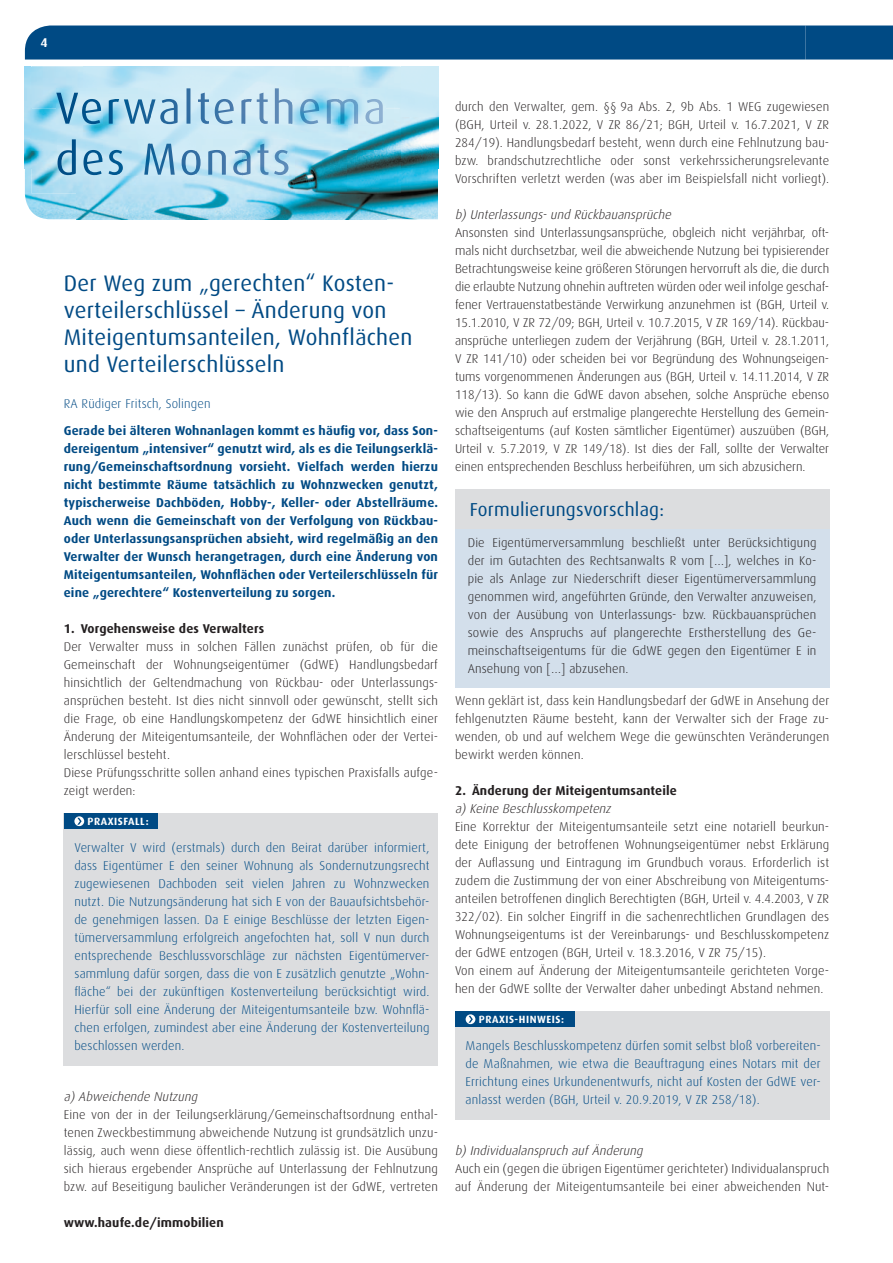
<style>
.page{position:relative;width:893px;height:1263px;background:#fff}
.page>*{position:absolute;margin:0;border:0;box-sizing:border-box;transform-origin:0 0}
.t1{font:22.5px/27px "Dax";letter-spacing:.01em;color:#004a84}
.t2{font:18.75px "Dax";letter-spacing:.01em;color:#004a84}
.t3{font:300 12.75px/18px "Dax";letter-spacing:.01em;color:#231f20;text-align:justify}
.t4{font:300 12.75px/18px "Dax";letter-spacing:.01em;color:#004a84;text-align:justify}
.t5{font:700 12.75px/18px "Dax";letter-spacing:.01em;color:#004a84;text-align:justify}
.t6{font:italic 300 12.75px "Dax";color:#231f20}
.t7{font:700 12.75px "Dax";letter-spacing:.01em;color:#231f20}
.t8{font:700 12.75px "Dax";color:#fff}
.t9{font:700 10.5px "Dax";letter-spacing:.05em;color:#fff}
</style>
<div class="page">
<div style="left:25px;top:26px;width:868px;height:34px;background:#004a84"></div>
<img style="left:25px;top:66px;width:6px;height:102px">
<img style="left:401px;top:66px;width:37px;height:102px">
<img style="left:25px;top:168px;width:51px;height:51px">
<img style="left:76px;top:193px;width:310px;height:26px">
<img style="left:386px;top:168px;width:52px;height:51px">
<img style="left:31px;top:66px;width:53px;height:127px">
<img style="left:348px;top:66px;width:53px;height:85px">
<img style="left:84px;top:124px;width:158px;height:15px">
<img style="left:242px;top:124px;width:106px;height:27px">
<img style="left:84px;top:175px;width:158px;height:18px">
<img style="left:242px;top:151px;width:159px;height:42px">
<img style="left:56px;top:88px;width:330px;height:36px">
<img style="left:58px;top:139px;width:230px;height:36px">
<div style="left:455px;top:489px;width:374px;height:40px;background:#dcdddf"></div>
<div style="left:455px;top:529px;width:374px;height:159px;background:#d3dfeb"></div>
<div style="left:64px;top:813px;width:374px;height:252px;background:#dcdddf"></div>
<div style="left:64px;top:813px;width:93px;height:16px;background:#004a84"></div>
<svg style="left:74px;top:816px;width:10px;height:10px"></svg>
<svg style="left:77px;top:818px;width:5px;height:7px"></svg>
<div style="left:455px;top:1011px;width:374px;height:108px;background:#dcdddf"></div>
<div style="left:455px;top:1011px;width:119px;height:16px;background:#004a84"></div>
<svg style="left:466px;top:1014px;width:9px;height:10px"></svg>
<svg style="left:469px;top:1016px;width:4px;height:7px"></svg>
<p class="t8" style="left:40px;top:35px;width:9px">4</p>
<h1 class="t1" style="left:64px;top:270px;width:350px">Der Weg zum „gerechten“ Kosten&shy;verteilerschlüssel – Änderung von<br>Miteigentumsanteilen, Wohnflächen und Verteilerschlüsseln</h1>
<p class="t4" style="left:64px;top:395px;width:148px">RA Rüdiger Fritsch, Solingen</p>
<p class="t5" style="left:64px;top:422px;width:376px">Gerade bei älteren Wohnanlagen kommt es häufig vor, dass Son&shy;dereigentum „intensiver“ genutzt wird, als es die Teilungserklä&shy;rung/Gemeinschaftsordnung vorsieht. Vielfach werden hierzu nicht bestimmte Räume tatsächlich zu Wohnzwecken genutzt, typischerweise Dachböden, Hobby-, Keller- oder Abstellräume.<br>Auch wenn die Gemeinschaft von der Verfolgung von Rückbau&shy;oder Unterlassungsansprüchen absieht, wird regelmäßig an den Verwalter der Wunsch herangetragen, durch eine Änderung von Miteigentumsanteilen, Wohnflächen oder Verteilerschlüsseln für eine „gerechtere“ Kostenverteilung zu sorgen.</p>
<p class="t7" style="left:64px;top:622px;width:202px">1. Vorgehensweise des Verwalters</p>
<p class="t3" style="left:64px;top:638px;width:376px;text-align:left">Der Verwalter muss in solchen Fäll en zunächst prüfen, ob für die Gemeinschaft der Wohnungseigentümer (GdWE) Handlungsbedarf hinsichtlich der Geltendmachung von Rückbau- oder Unterlassungs&shy;ansprüchen besteht. Ist dies nicht sinnvoll oder gewünscht, stellt sich die Frage, ob eine Handlungskompetenz der GdWE hinsichtlich einer Änderung der Miteigentumsanteile, der Wohnflächen oder der Vertei&shy;lerschlüssel besteht.<br>Diese Prüfungsschritte sollen anhand eines typischen Praxisfalls aufge&shy;zeigt werden:</p>
<p class="t9" style="left:88px;top:815px;width:63px">PRAXISFALL:</p>
<p class="t4" style="left:74px;top:838px;width:357px">Verwalter V wird (erstmals) durch den Beirat darüber informiert, dass Eigentümer E den seiner Wohnung als Sondernutzungsrecht zugewiesenen Dachboden seit vielen Jahren zu Wohnzwecken nutzt. Die Nutzungsänderung hat sich E von der Bauaufsichtsbehör&shy;de genehmigen lassen. Da E einige Beschlüsse der letzten Eigen&shy;tümerversammlung erfolgreich angefochten hat, soll V nun durch entsprechende Beschlussvorschläge zur nächsten Eigentümerver&shy;sammlung dafür sorgen, dass die von E zusätzlich genutzte „Wohn&shy;fläche“ bei der zukünftigen Kostenverteilung berücksichtigt wird.<br>Hierfür soll eine Änderung der Miteigentumsanteile bzw. Wohnflä&shy;chen erfolgen, zumindest aber eine Änderung der Kostenverteilung beschlossen werden.</p>
<p class="t6" style="left:64px;top:1090px;width:138px">a)Abweichende Nutzung</p>
<p class="t3" style="left:64px;top:1106px;width:376px">Eine von der in der Teilungserklärung/Gemeinschaftsordnung enthal&shy;tenen Zweckbestimmung abweichende Nutzung ist grundsätzlich unzu&shy;lässig, auch wenn diese öffentlich-rechtlich zulässig ist. Die Ausübung sich hieraus ergebender Ansprüche auf Unterlassung der Fehlnutzung bzw. auf Beseitigung baulicher Veränderungen ist der GdWE, vertreten</p>
<p class="t7" style="left:64px;top:1216px;width:162px">www.haufe.de/immobilien</p>
<p class="t3" style="left:455px;top:98px;width:376px">durch den Verwalter, gem. §§ 9a Abs. 2, 9b Abs. 1 WEG zugewiesen (BGH, Urteil v. 28.1.2022, V ZR 86/21; BGH, Urteil v. 16.7.2021, V ZR 284/19). Handlungsbedarf besteht, wenn durch eine Fehlnutzung bau&shy;bzw. brandschutzrechtliche oder sonst verkehrssicherungsrelevante Vorschriften verletzt werden (was aber im Beispielsfall nicht vorliegt).</p>
<p class="t6" style="left:455px;top:208px;width:221px">b)Unterlassungs-und Rückbauansprüche</p>
<p class="t3" style="left:455px;top:224px;width:376px">Ansonsten sind Unterlassungsansprüche, obgleich nicht verjährbar, oft&shy;mals nicht durchsetzbar, weil die abweichende Nutzung bei typisierender Betrachtungsweise keine größeren Störungen hervorruft als die, die durch die erlaubte Nutzung ohnehin auftreten würden oder weil infolge geschaf&shy;fener Vertrauenstatbestände Verwirkung anzunehmen ist (BGH, Urteil v.<br>15.1.2010, V ZR 72/09; BGH, Urteil v. 10.7.2015, V ZR 169/14). Rückbau&shy;ansprüche unterliegen zudem der Verjährung (BGH, Urteil v. 28.1.2011, V ZR 141/10) oder scheiden bei vor Begründung des Wohnungseigen&shy;tums vorgenommenen Änderungen aus (BGH, Urteil v. 14.11.2014, V ZR 118/13). So kann die GdWE davon absehen, solche Ansprüche ebenso wie den Anspruch auf erstmalige plangerechte Herstellung des Gemein&shy;schaftseigentums (auf Kosten sämtlicher Eigentümer) auszuüben (BGH, Urteil v. 5.7.2019, V ZR 149/18). Ist dies der Fall, sollte der Verwalter einen entsprechenden Beschluss herbeiführen, um sich abzusichern.</p>
<h2 class="t2" style="left:470px;top:499px;width:196px">Formulierungsvorschlag:</h2>
<p class="t3" style="left:468px;top:534px;width:350px">Die Eigentümerversammlung beschließt unter Berücksichtigung der im Gutachten des Rechtsanwalts R vom […], welches in Ko&shy;pie als Anlage zur Niederschrift dieser Eigentümerversammlung genommen wird, angeführten Gründe, den Verwalter anzuweisen, von der Ausübung von Unterlassungs- bzw. Rückbauansprüchen sowie des Anspruchs auf plangerechte Erstherstellung des Ge&shy;meinschaftseigentums für die GdWE gegen den Eigentümer E in Ansehung von […] abzusehen.</p>
<p class="t3" style="left:455px;top:692px;width:376px">Wenn geklärt ist, dass kein Handlungsbedarf der GdWE in Ansehung der fehlgenutzten Räume besteht, kann der Verwalter sich der Frage zu&shy;wenden, ob und auf welchem Wege die gewünschten Veränderungen bewirkt werden können.</p>
<p class="t7" style="left:455px;top:784px;width:223px">2. Änderung der Miteigentumsanteile</p>
<p class="t6" style="left:455px;top:802px;width:160px">a)Keine Beschlusskompetenz</p>
<p class="t3" style="left:455px;top:818px;width:376px;text-align:left">Eine Korrektur der Miteigentumsanteile setzt eine notariell beurkun&shy;dete Einigung der betroffenen Wohnungseigentümer nebst Erklärung der Auflassung und Eintragung im Grundbuch voraus. Erforderlich ist zudem die Zustimmung der von einer Abschreibung von Miteigentums&shy;anteilen betroffenen dinglich Berechtigten (BGH, Urteil v. 4.4.2003, V ZR 322/02). Ein solcher Eingriff in die sachenrechtlichen Grundlagen des Wohnungseigentums ist der Vereinbarungs- und Beschlusskompetenz der GdWE entzogen (BGH, Urteil v. 18.3.2016, V ZR 75/15).<br>Von einem auf Änderung der Miteigentumsanteile gerichteten Vorge&shy;hen der GdWE sollte der Verwalter daher unbedingt Abstand nehmen.</p>
<p class="t9" style="left:479px;top:1013px;width:87px">PRAXIS-HINWEIS:</p>
<p class="t4" style="left:466px;top:1036px;width:357px">Mangels Beschlusskompetenz dürfen somit selbst bloß vorbereiten&shy;de Maßnahmen, wie etwa die Beauftragung eines Notars mit der Errichtung eines Urkundenentwurfs, nicht auf Kosten der GdWE ver&shy;anlasst werden (BGH, Urteil v. 20.9.2019, V ZR 258/18).</p>
<p class="t6" style="left:455px;top:1144px;width:192px">b)Individualanspruch aufÄnderung</p>
<p class="t3" style="left:455px;top:1160px;width:376px">Auch ein (gegen die übrigen Eigentümer gerichteter) Individualanspruch auf Änderung der Miteigentumsanteile bei einer abweichenden Nut-</p>
</div>
